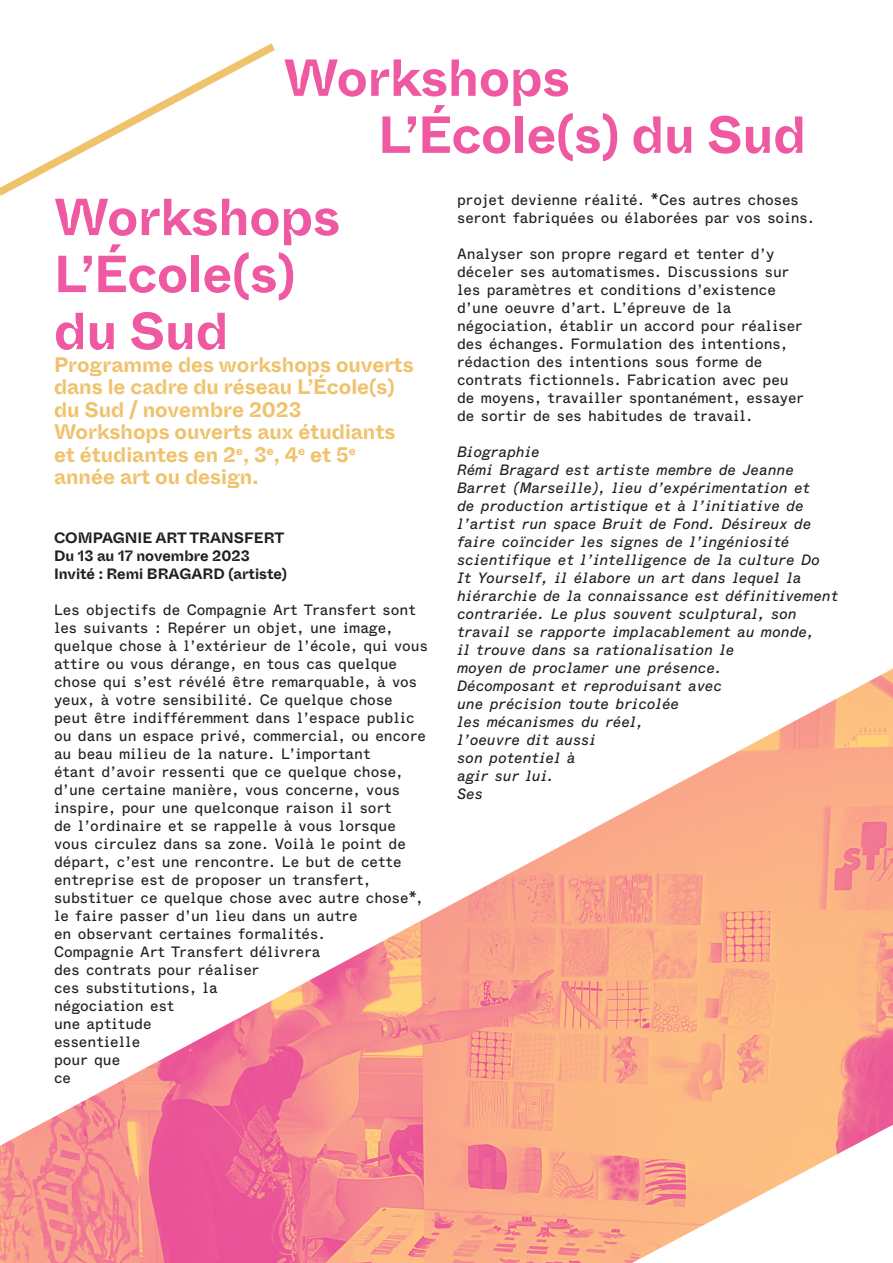
<style>
.page{position:relative;width:893px;height:1263px;background:#fff}
.page>*{position:absolute;margin:0;border:0;box-sizing:border-box;transform-origin:0 0}
.t1{font:700 51.9px/57px "ABC Whyte Inktrap";color:#ef59a1}
.t2{font:700 21px/22.5px "ABC Whyte Inktrap";color:#efc26c}
.t3{font:15px/18px "ABC Whyte Semi Mono Regular";color:#231f20}
.t4{font:italic 15px/18px "ABC Whyte Semi Mono Regular";color:#231f20}
.t5{font:700 15px "ABC Whyte Inktrap";color:#231f20}
</style>
<div class="page">
<img style="left:0;top:668px;width:893px;height:595px">
<svg style="left:0;top:43px;width:275px;height:153px"></svg>
<p class="t1" style="left:284px;top:50px;width:288px">Workshops</p>
<p class="t1" style="left:378px;top:107px;width:429px">L’École(s) du Sud</p>
<p class="t1" style="left:54px;top:189px;width:288px">Workshops<br>L’École(s) du Sud</p>
<p class="t2" style="left:54px;top:353px;width:361px">Programme des workshops ouverts dans le cadre du réseau L’École(s) du Sud / novembre 2023</p>
<p class="t2" style="left:54px;top:421px;width:343px">Workshops ouverts aux étudiants et étudiantes en 2<sup>e</sup>, 3<sup>e</sup>, 4<sup>e</sup> et 5<sup>e</sup></p>
<p class="t2" style="left:54px;top:466px;width:206px">année art ou design.</p>
<p class="t5" style="left:54px;top:528px;width:232px">COMPAGNIE ART TRANSFERT</p>
<p class="t5" style="left:54px;top:546px;width:197px">Du 13 au 17 novembre 2023</p>
<p class="t5" style="left:54px;top:564px;width:234px">Invité : Remi BRAGARD (artiste)</p>
<p class="t3" style="left:54px;top:601px;width:375px">Les objectifs de Compagnie Art Transfert sont les suivants : Repérer un objet, une image, quelque chose à l’extérieur de l’école, qui vous attire ou vous dérange, en tous cas quelque chose qui s’est révélé être remarquable, à vos yeux, à votre sensibilité. Ce quelque chose peut être indifféremment dans l’espace public ou dans un espace privé, commercial, ou encore au beau milieu de la nature. L’important<br>étant d’avoir ressenti que ce quelque chose, d’une certaine manière, vous concerne, vous inspire, pour une quelconque raison il sort<br>de l’ordinaire et se rappelle à vous lorsque vous circulez dans sa zone. Voilà le point de départ, c’est une rencontre. Le but de cette entreprise est de proposer un transfert, substituer ce quelque chose avec autre chose*, le faire passer d’un lieu dans un autre<br>en observant certaines formalités.<br>Compagnie Art Transfert délivrera<br>des contrats pour réaliser<br>ces substitutions, la<br>négociation est<br>une aptitude<br>essentielle<br>pour que<br>ce</p>
<p class="t3" style="left:457px;top:191px;width:359px">projet devienne réalité. *Ces autres choses seront fabriquées ou élaborées par vos soins.</p>
<p class="t3" style="left:457px;top:245px;width:348px">Analyser son propre regard et tenter d’y déceler ses automatismes. Discussions sur les paramètres et conditions d’existence d’une oeuvre d’art. L’épreuve de la négociation, établir un accord pour réaliser des échanges. Formulation des intentions, rédaction des intentions sous forme de contrats fictionnels. Fabrication avec peu de moyens, travailler spontanément, essayer de sortir de ses habitudes de travail.</p>
<p class="t4" style="left:457px;top:443px;width:84px">Biographie</p>
<p class="t4" style="left:457px;top:461px;width:383px">Rémi Bragard est artiste membre de Jeanne Barret (Marseille), lieu d’expérimentation et<br>de production artistique et à l’initiative de l’artist run space Bruit de Fond. Désireux de faire coïncider les signes de l’ingéniosité scientifique et l’intelligence de la culture Do<br>It Yourself, il élabore un art dans lequel la hiérarchie de la connaissance est définitivement contrariée. Le plus souvent sculptural, son travail se rapporte implacablement au monde,<br>il trouve dans sa rationalisation le<br>moyen de proclamer une présence.<br>Décomposant et reproduisant avec<br>une précision toute bricolée<br>les mécanismes du réel,<br>l’oeuvre dit aussi<br>son potentiel à<br>agir sur lui.</p>
<p class="t4" style="left:457px;top:785px;width:27px">Ses</p>
</div>
